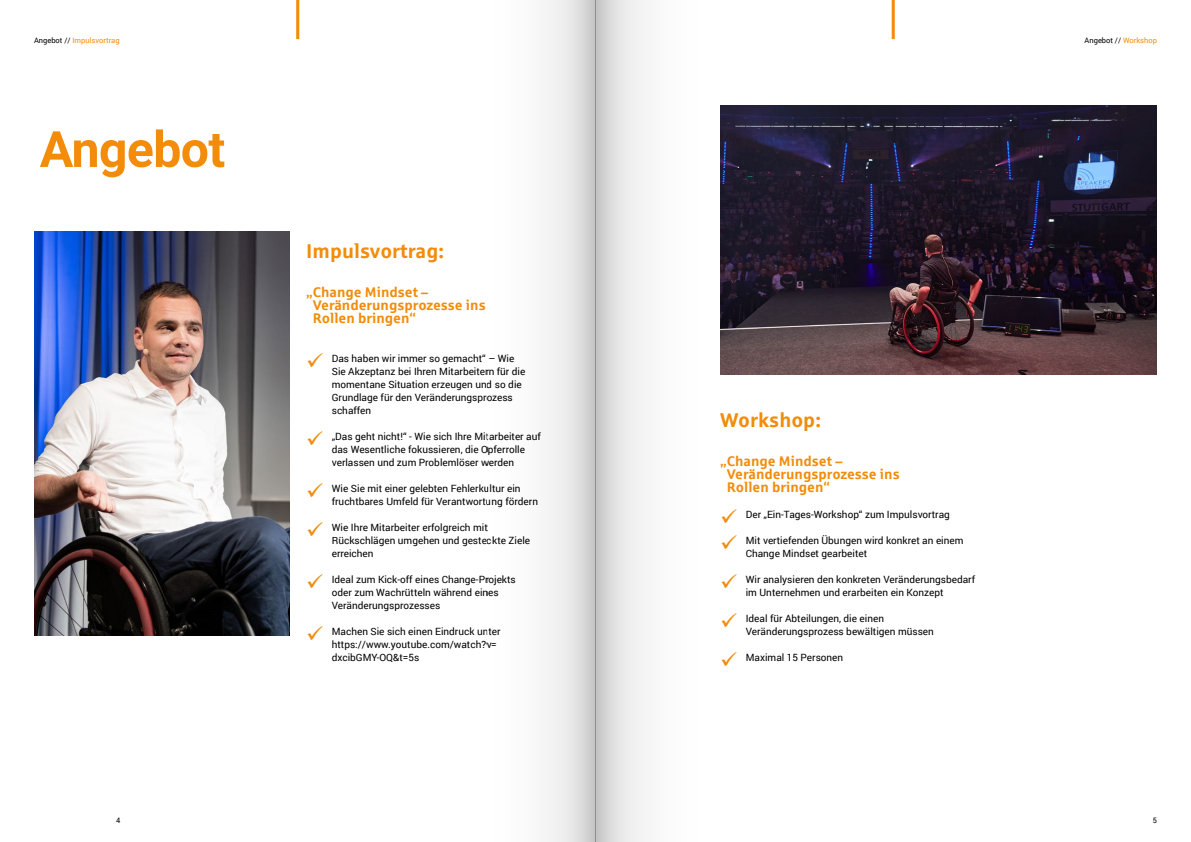
<style>
.page{position:relative;width:1191px;height:842px;background:#fff}
.page>*{position:absolute;margin:0;border:0;box-sizing:border-box;transform-origin:0 0}
.t1{font:700 50px "Roboto";letter-spacing:-.015em;color:#f28c0a}
.t2{font:700 20px "Sparkasse Rg";color:#f28c0a}
.t3{font:700 14px/13px "Sparkasse Rg";color:#f28c0a}
.t4{font:10px/13px "Roboto";color:#000}
.t5{font:7.5px "Roboto";color:#f28c0a}
.t6{font:7.5px "Roboto";color:#000}
.s1{color:#000}
.s2{color:#f28c0a}
</style>
<div class="page">
<img style="left:34px;top:232px;width:255px;height:403px">
<img style="left:720px;top:105px;width:437px;height:270px">
<hr style="left:891px;top:0;width:3px;height:39px;background:#f28c0a">
<hr style="left:296px;top:0;width:3px;height:39px;background:#f28c0a">
<div style="left:488px;top:0;width:107px;height:842px;background:#fafafa"></div>
<div style="left:595px;top:0;width:108px;height:842px;background:#fafafa"></div>
<div style="left:561px;top:0;width:34px;height:842px;background:linear-gradient(to right,#f4f4f4,#cacaca)"></div>
<div style="left:595px;top:0;width:34px;height:842px;background:linear-gradient(to right,#c5c5c5,#f1f1f1)"></div>
<p class="t5" style="left:34px;top:35px;width:87px"><span class="s1">Angebot //</span> Impulsvortrag</p>
<p class="t6" style="left:1084px;top:35px;width:74px">Angebot // <span class="s2">Workshop</span></p>
<h1 class="t1" style="left:40px;top:114px;width:187px">Angebot</h1>
<h2 class="t2" style="left:306px;top:238px;width:139px">Impulsvortrag:</h2>
<h3 class="t3" style="left:313px;top:285px;width:174px;text-indent:-7px">„Change Mindset –<br>Veränderungsprozesse ins<br>Rollen bringen“</h3>
<p class="t4" style="left:332px;top:351px;width:195px;text-indent:-26px"><span class="s2">✓</span> Das haben wir immer so gemacht“ – Wie Sie Akzeptanz bei Ihren Mitarbeitern für die momentane Situation erzeugen und so die Grundlage für den Veränderungsprozess schaffen</p>
<p class="t4" style="left:332px;top:429px;width:211px;text-indent:-26px"><span class="s2">✓</span> „Das geht nicht!“ - Wie sich Ihre Mitarbeiter auf das Wesentliche fokussieren, die Opferrolle verlassen und zum Problemlöser werden</p>
<p class="t4" style="left:332px;top:481px;width:208px;text-indent:-26px"><span class="s2">✓</span> Wie Sie mit einer gelebten Fehlerkultur ein fruchtbares Umfeld für Verantwortung fördern</p>
<p class="t4" style="left:332px;top:520px;width:200px;text-indent:-26px"><span class="s2">✓</span> Wie Ihre Mitarbeiter erfolgreich mit<br>Rückschlägen umgehen und gesteckte Ziele erreichen</p>
<p class="t4" style="left:332px;top:572px;width:185px;text-indent:-26px"><span class="s2">✓</span> Ideal zum Kick-off eines Change-Projekts oder zum Wachrütteln während eines<br>Veränderungsprozesses</p>
<p class="t4" style="left:332px;top:624px;width:170px;text-indent:-26px"><span class="s2">✓</span> Machen Sie sich einen Eindruck unter https://www.youtube.com/watch?v= dxcibGMY-OQ&amp;t=5s</p>
<h2 class="t2" style="left:720px;top:407px;width:102px">Workshop:</h2>
<h3 class="t3" style="left:727px;top:454px;width:174px;text-indent:-7px">„Change Mindset –<br>Veränderungsprozesse ins<br>Rollen bringen“</h3>
<p class="t4" style="left:720px;top:507px;width:231px"><span class="s2">✓</span> Der „Ein-Tages-Workshop“ zum Impulsvortrag</p>
<p class="t4" style="left:746px;top:533px;width:219px;text-indent:-26px"><span class="s2">✓</span> Mit vertiefenden Übungen wird konkret an einem<br>Change Mindset gearbeitet</p>
<p class="t4" style="left:746px;top:572px;width:231px;text-indent:-26px"><span class="s2">✓</span> Wir analysieren den konkreten Veränderungsbedarf im Unternehmen und erarbeiten ein Konzept</p>
<p class="t4" style="left:746px;top:611px;width:190px;text-indent:-26px"><span class="s2">✓</span> Ideal für Abteilungen, die einen<br>Veränderungsprozess bewältigen müssen</p>
<p class="t4" style="left:720px;top:650px;width:124px"><span class="s2">✓</span> Maximal 15 Personen</p>
<p class="t6" style="left:116px;top:815px;width:6px">4</p>
<p class="t6" style="left:1152px;top:815px;width:6px">5</p>
</div>
